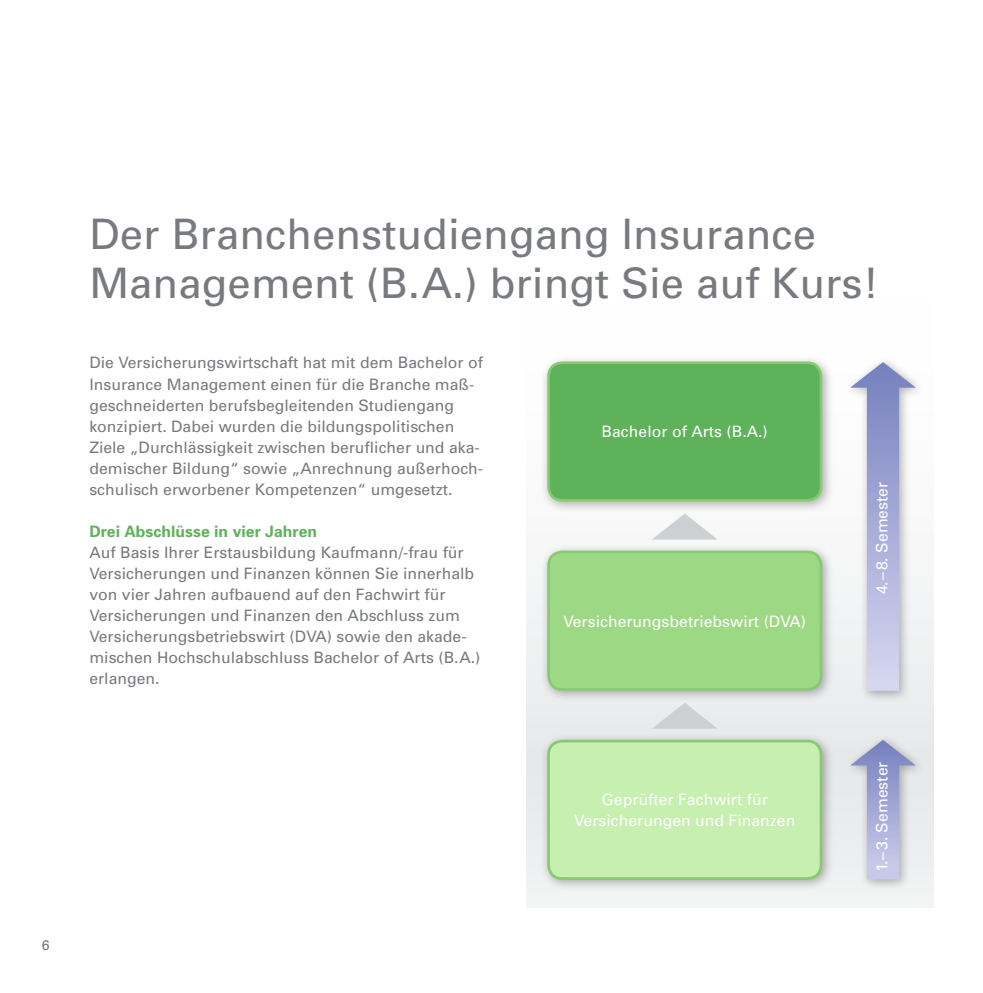
<style>
.page{position:relative;width:983px;height:993px;background:#fff}
.page>*{position:absolute;margin:0;border:0;box-sizing:border-box;transform-origin:0 0}
.Ü1{font:42px/49px "Univers";color:#777a7e}
.mt{font:15.75px/21px "Univers";color:#777a7e}
.mt-2{font:15.75px/21px "Univers";color:#fff;text-align:center}
.Ü2{font:700 15.75px "Univers";color:#5eb35a}
.t1{font:14px "Univers";color:#777a7e}
</style>
<div class="page">
<div style="left:526px;top:214px;width:407px;height:693px;background:linear-gradient(to bottom,#fff,#e8e9ea)"></div>
<div style="left:540px;top:732px;width:294px;height:159px;background:#000;opacity:.3"></div>
<div style="left:548px;top:740px;width:272px;height:138px;background:#c6efb0;border-radius:14px"></div>
<div style="left:547px;top:739px;width:275px;height:140px;border:3px solid #86ca70;border-radius:14px"></div>
<div style="left:844px;top:733px;width:81px;height:158px;background:#e9eaeb"></div>
<svg style="left:850px;top:739px;width:65px;height:140px"></svg>
<div style="left:844px;top:356px;width:81px;height:346px;background:#000;opacity:.3"></div>
<svg style="left:849px;top:362px;width:66px;height:328px"></svg>
<div style="left:540px;top:543px;width:294px;height:159px;background:#000;opacity:.3"></div>
<div style="left:548px;top:551px;width:272px;height:138px;background:#9dd984;border-radius:14px"></div>
<div style="left:547px;top:550px;width:275px;height:140px;border:3px solid #86ca70;border-radius:14px"></div>
<div style="left:540px;top:354px;width:294px;height:159px;background:#000;opacity:.3"></div>
<div style="left:548px;top:362px;width:272px;height:138px;background:#5eb35a;border-radius:14px"></div>
<div style="left:547px;top:361px;width:275px;height:140px;border:3px solid #86ca70;border-radius:14px"></div>
<svg style="left:651px;top:702px;width:66px;height:26px;background:#dcdee0"></svg>
<svg style="left:651px;top:513px;width:66px;height:26px"></svg>
<p class="t1" style="left:42px;top:936px;width:9px">6</p>
<p class="Ü1" style="left:89px;top:210px;width:791px">Der Branchenstudiengang Insurance<br>Management (B.A.) bringt Sie auf Kurs!</p>
<p class="mt" style="left:89px;top:352px;width:395px">Die Versicherungswirtschaft hat mit dem Bachelor of Insurance Management einen für die Branche maß&shy;geschneiderten berufsbegleitenden Studiengang konzipiert. Dabei wurden die bildungspolitischen Ziele „Durchlässigkeit zwischen beruflicher und aka&shy;demischer Bildung“ sowie „Anrechnung außerhoch&shy;schulisch erworbener Kompetenzen“ umgesetzt.</p>
<p class="Ü2" style="left:89px;top:521px;width:229px">Drei Abschlüsse in vier Jahren</p>
<p class="mt" style="left:89px;top:541px;width:392px">Auf Basis Ihrer Erstausbildung Kaufmann/-frau für Versicherungen und Finanzen können Sie innerhalb von vier Jahren aufbauend auf den Fachwirt für Versicherungen und Finanzen den Abschluss zum Versicherungsbetriebswirt (DVA) sowie den akade&shy;mischen Hochschulabschluss Bachelor of Arts (B.A.) erlangen.</p>
<p class="mt-2" style="left:601px;top:421px;width:168px">Bachelor of Arts (B.A.)</p>
<p class="mt-2" style="left:563px;top:610px;width:244px">Versicherungsbetriebswirt (DVA)</p>
<p class="mt-2" style="left:574px;top:789px;width:223px">Geprüfter Fachwirt für<br>Versicherungen und Finanzen</p>
<p class="mt-2" style="left:871px;top:594px;width:114px;rotate:-90deg">4.–8. Semester</p>
<p class="mt-2" style="left:871px;top:872px;width:112px;rotate:-90deg">1.–3. Semester</p>
</div>
